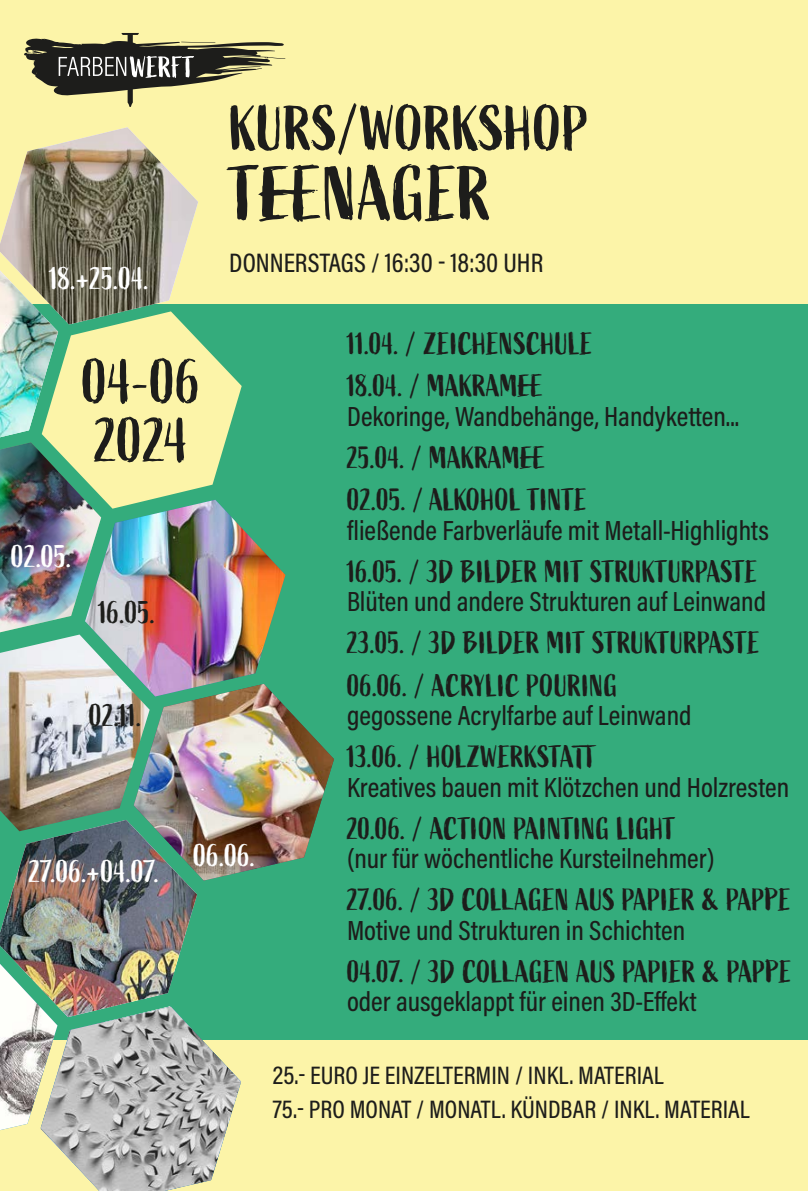
<style>
.page{position:relative;width:808px;height:1191px;background:#fcf4a8}
.page>*{position:absolute;margin:0;border:0;box-sizing:border-box;transform-origin:0 0}
.t1{font:76.5px "Active";letter-spacing:.005em;color:#1d1d1b}
.t2{font:63px "Active";color:#1d1d1b}
.t3{font:62.55px/58.7px "Active";color:#1d1d1b}
.t4{font:31.5px "Active";color:#fff}
.t5{font:31.5px "Active";color:#1d1d1b}
.t6{font:30.9px/42.2px "Active";color:#1d1d1b}
.t7{font:500 27.9px "Acumin Pro Cond";color:#1d1d1b}
.t8{font:27px "Acumin Variable Concept";color:#1d1d1b}
.t9{font:500 25.5px/34.2px "Acumin Pro Cond";color:#1d1d1b}
</style>
<div class="page">
<div style="left:0;top:304px;width:808px;height:736px;background:#34ac7c"></div>
<img style="left:150px;top:508px;width:135px;height:176px">
<img style="left:0;top:831px;width:197px;height:132px">
<svg style="left:24px;top:33px;width:261px;height:74px"></svg>
<svg style="left:150px;top:324px;width:92px;height:184px;fill:#fcf4a8"></svg>
<img style="left:134px;top:684px;width:200px;height:196px">
<img style="left:0;top:127px;width:198px;height:197px">
<img style="left:0;top:270px;width:150px;height:561px">
<img style="left:0;top:270px;width:58px;height:167px">
<svg style="left:0;top:963px;width:241px;height:228px"></svg>
<p class="t4" style="left:49px;top:261px;width:101px">18.+25.04.</p>
<h2 class="t2" style="left:230px;top:93px;width:361px">KURS/WORKSHOP</h2>
<h1 class="t1" style="left:230px;top:151px;width:264px">TEENAGER</h1>
<p class="t8" style="left:229px;top:244px;width:315px">DONNERSTAGS / 16:30 - 18:30 UHR</p>
<h3 class="t3" style="left:82px;top:354px;width:121px">04-06<br>2024</h3>
<p class="t4" style="left:11px;top:539px;width:62px">02.05.</p>
<p class="t5" style="left:98px;top:595px;width:59px">16.05.</p>
<p class="t5" style="left:89px;top:698px;width:54px">02.11.</p>
<p class="t4" style="left:29px;top:853px;width:132px">27.06.+04.07.</p>
<p class="t4" style="left:193px;top:837px;width:64px">06.06.</p>
<p class="t6" style="left:347px;top:324px;width:247px">11.04. / ZEICHENSCHULE<br>18.04. / MAKRAMEE</p>
<p class="t7" style="left:347px;top:398px;width:394px">Dekoringe, Wandbehänge, Handyketten...</p>
<p class="t6" style="left:347px;top:438px;width:242px">25.04. / MAKRAMEE<br>02.05. / ALKOHOL TINTE</p>
<p class="t7" style="left:347px;top:512px;width:423px">fließende Farbverläufe mit Metall-Highlights</p>
<p class="t6" style="left:347px;top:551px;width:412px">16.05. / 3D BILDER MIT STRUKTURPASTE</p>
<p class="t7" style="left:347px;top:583px;width:421px">Blüten und andere Strukturen auf Leinwand</p>
<p class="t6" style="left:347px;top:623px;width:415px">23.05. / 3D BILDER MIT STRUKTURPASTE<br>06.06. / ACRYLIC POURING</p>
<p class="t7" style="left:347px;top:697px;width:346px">gegossene Acrylfarbe auf Leinwand</p>
<p class="t6" style="left:347px;top:737px;width:253px">13.06. / HOLZWERKSTATT</p>
<p class="t7" style="left:347px;top:768px;width:444px">Kreatives bauen mit Klötzchen und Holzresten</p>
<p class="t6" style="left:347px;top:808px;width:331px">20.06. / ACTION PAINTING LIGHT</p>
<p class="t7" style="left:347px;top:840px;width:369px">(nur für wöchentliche Kursteilnehmer)</p>
<p class="t6" style="left:347px;top:880px;width:446px">27.06. / 3D COLLAGEN AUS PAPIER &amp; PAPPE</p>
<p class="t7" style="left:347px;top:912px;width:340px">Motive und Strukturen in Schichten</p>
<p class="t6" style="left:347px;top:951px;width:446px">04.07. / 3D COLLAGEN AUS PAPIER &amp; PAPPE</p>
<p class="t7" style="left:347px;top:983px;width:351px">oder ausgeklappt für einen 3D-Effekt</p>
<p class="t9" style="left:273px;top:1057px;width:478px">25.- EURO JE EINZELTERMIN / INKL. MATERIAL<br>75.- PRO MONAT / MONATL. KÜNDBAR / INKL. MATERIAL</p>
</div>
